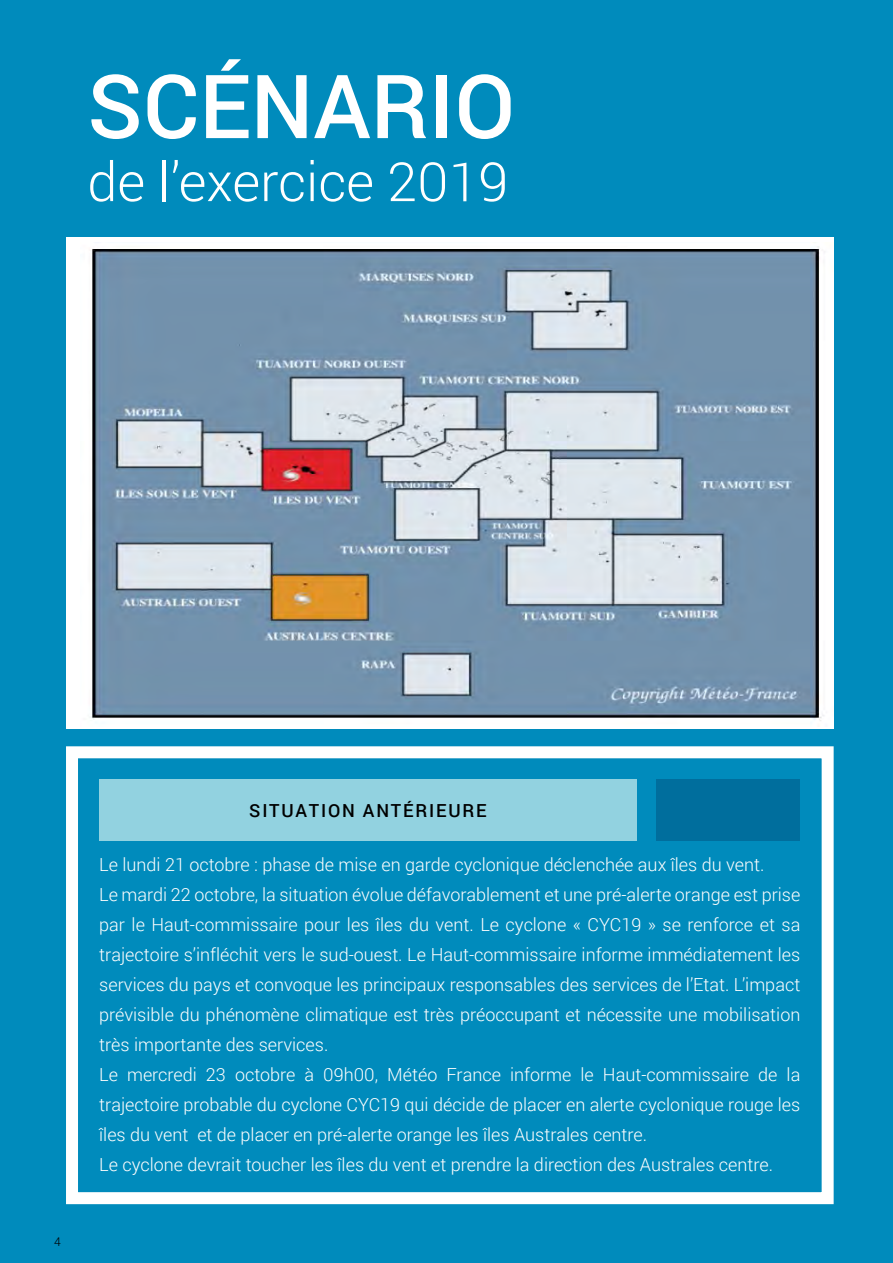
<style>
.page{position:relative;width:893px;height:1263px;background:#008bbc}
.page>*{position:absolute;margin:0;border:0;box-sizing:border-box;transform-origin:0 0}
.t1{font:500 88.5px "Roboto";color:#fff}
.t2{font:300 54px "Roboto";color:#fff}
.t3{font:300 18px/30px "Roboto";color:#fff}
.t4{font:500 18px "Roboto";letter-spacing:.1em;color:#000}
.t5{font:300 12px "Roboto";color:#000}
</style>
<div class="page">
<div style="left:66px;top:746px;width:768px;height:458px;border:12px solid #fff"></div>
<div style="left:99px;top:779px;width:537px;height:62px;background:#92d2e0"></div>
<div style="left:657px;top:779px;width:143px;height:62px;background:#006e9d"></div>
<div style="left:66px;top:237px;width:768px;height:492px;background:#fff"></div>
<img style="left:90px;top:246px;width:735px;height:475px">
<h1 class="t1" style="left:87px;top:44px;width:429px">SCÉNARIO</h1>
<h2 class="t2" style="left:87px;top:144px;width:423px">de l’exercice 2019</h2>
<p class="t5" style="left:54px;top:1234px;width:8px">4</p>
<p class="t4" style="left:249px;top:798px;width:239px">SITUATION ANTÉRIEURE</p>
<p class="t3" style="left:99px;top:849px;width:703px">Le lundi 21 octobre : phase de mise en garde cyclonique déclenchée aux îles du vent.<br>Le mardi 22 octobre, la situation évolue défavorablement et une pré-alerte orange est prise par le Haut-commissaire pour les îles du vent. Le cyclone « CYC19 » se renforce et sa trajectoire s’infléchit vers le sud-ouest. Le Haut-commissaire informe immédiatement les services du pays et convoque les principaux responsables des services de l’Etat. L’impact prévisible du phénomène climatique est très préoccupant et nécessite une mobilisation très importante des services.<br>Le mercredi 23 octobre à 09h00, Météo France informe le Haut-commissaire de la trajectoire probable du cyclone CYC19 qui décide de placer en alerte cyclonique rouge les îles du vent et de placer en pré-alerte orange les îles Australes centre.<br>Le cyclone devrait toucher les îles du vent et prendre la direction des Australes centre.</p>
</div>
